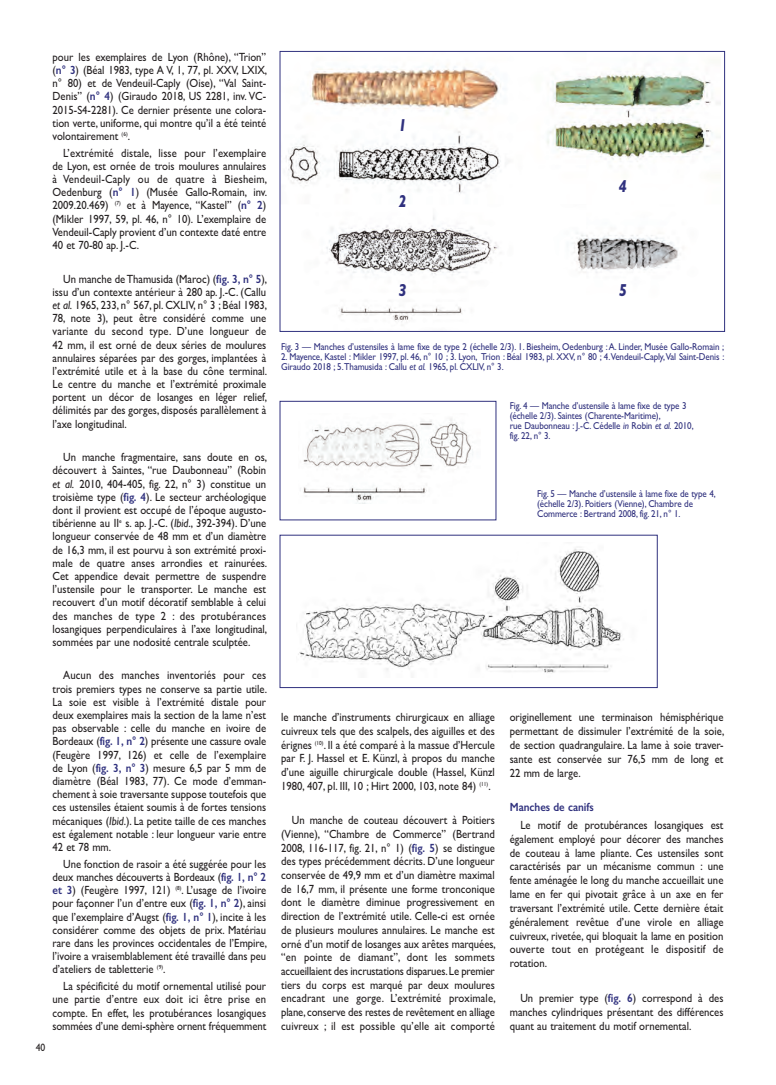
<style>
.page{position:relative;width:776px;height:1085px;background:#fff}
.page>*{position:absolute;margin:0;border:0;box-sizing:border-box;transform-origin:0 0}
.t1{font:italic 700 17.5px "Gill Sans";color:#30317e;scale:.8 1}
.t2{font:11.88px/13.1px "Gill Sans";color:#231f20;text-align:justify;scale:.9 1}
.t3{font:600 11.88px "Gill Sans";color:#30317e;scale:.9 1}
.t4{font:10.75px "Gill Sans";color:#231f20;scale:.9 1}
.t5{font:10px/10px "Gill Sans";letter-spacing:-.01em;color:#30317e;scale:.9 1}
.s1{font-weight:600;color:#30317e}
.s2{font-style:italic}
</style>
<div class="page">
<img style="left:286px;top:66px;width:435px;height:256px">
<div style="left:280px;top:51px;width:444px;height:280px;border:1px solid #30317e"></div>
<img style="left:303px;top:418px;width:170px;height:85px">
<div style="left:280px;top:401px;width:216px;height:119px;border:1px solid #30317e"></div>
<img style="left:298px;top:548px;width:326px;height:125px">
<p class="t2" style="left:53px;top:50px;width:240px">pour les exemplaires de Lyon (Rhône), “Trion” (<span class="s1">n° 3</span>) (Béal 1983, type A V, 1, 77, pl. XXV, LXIX, n° 80) et de Vendeuil-Caply (Oise), “Val Saint-Denis” (<span class="s1">n° 4</span>) (Giraudo 2018, US 2281, inv. VC-2015-S4-2281). Ce dernier présente une colora&shy;tion verte, uniforme, qui montre qu’il a été teinté volontairement <sup>(6)</sup>.</p>
<p class="t2" style="left:53px;top:146px;width:240px;text-indent:11px">L’extrémité distale, lisse pour l’exemplaire de Lyon, est ornée de trois moulures annulaires à Vendeuil-Caply ou de quatre à Biesheim, Oedenburg (<span class="s1">n° 1</span>) (Musée Gallo-Romain, inv.<br>2009.20.469) <sup>(7)</sup> et à Mayence, “Kastel” (<span class="s1">n° 2</span>) (Mikler 1997, 59, pl. 46, n° 10). L’exemplaire de Vendeuil-Caply provient d’un contexte daté entre 40 et 70-80 ap. J.-C.</p>
<p class="t2" style="left:53px;top:272px;width:240px;text-indent:11px">Un manche de Thamusida (Maroc) (<span class="s1">fig. 3, n° 5</span>), issu d’un contexte antérieur à 280 ap. J.-C. (Callu <span class="s2">et al.</span> 1965, 233, n° 567, pl. CXLIV, n° 3 ; Béal 1983, 78, note 3), peut être considéré comme une variante du second type. D’une longueur de 42 mm, il est orné de deux séries de moulures annulaires séparées par des gorges, implantées à l’extrémité utile et à la base du cône terminal.<br>Le centre du manche et l’extrémité proximale portent un décor de losanges en léger relief, délimités par des gorges, disposés parallèlement à l’axe longitudinal.</p>
<p class="t2" style="left:53px;top:450px;width:240px;text-indent:11px">Un manche fragmentaire, sans doute en os, découvert à Saintes, “rue Daubonneau” (Robin <span class="s2">et al.</span> 2010, 404-405, fig. 22, n° 3) constitue un troisième type (<span class="s1">fig. 4</span>). Le secteur archéologique dont il provient est occupé de l’époque augusto&shy;tibérienne au II<sup>e</sup> s. ap. J.-C. (<span class="s2">Ibid</span>., 392-394). D’une longueur conservée de 48 mm et d’un diamètre de 16,3 mm, il est pourvu à son extrémité proxi&shy;male de quatre anses arrondies et rainurées.<br>Cet appendice devait permettre de suspendre l’ustensile pour le transporter. Le manche est recouvert d’un motif décoratif semblable à celui des manches de type 2 : des protubérances losangiques perpendiculaires à l’axe longitudinal, sommées par une nodosité centrale sculptée.</p>
<p class="t2" style="left:53px;top:668px;width:240px;text-indent:11px">Aucun des manches inventoriés pour ces trois premiers types ne conserve sa partie utile.<br>La soie est visible à l’extrémité distale pour deux exemplaires mais la section de la lame n’est pas observable : celle du manche en ivoire de Bordeaux (<span class="s1">fig. 1, n° 2</span>) présente une cassure ovale (Feugère 1997, 126) et celle de l’exemplaire de Lyon (<span class="s1">fig. 3, n° 3</span>) mesure 6,5 par 5 mm de diamètre (Béal 1983, 77). Ce mode d’emman&shy;chement à soie traversante suppose toutefois que ces ustensiles étaient soumis à de fortes tensions mécaniques (<span class="s2">Ibid</span>.). La petite taille de ces manches est également notable : leur longueur varie entre 42 et 78 mm.</p>
<p class="t2" style="left:53px;top:856px;width:240px;text-indent:11px">Une fonction de rasoir a été suggérée pour les deux manches découverts à Bordeaux (<span class="s1">fig. 1, n° 2 et 3</span>) (Feugère 1997, 121) <sup>(8)</sup>. L’usage de l’ivoire pour façonner l’un d’entre eux (<span class="s1">fig. 1, n° 2</span>), ainsi que l’exemplaire d’Augst (<span class="s1">fig. 1, n° 1</span>), incite à les considérer comme des objets de prix. Matériau rare dans les provinces occidentales de l’Empire, l’ivoire a vraisemblablement été travaillé dans peu d’ateliers de tabletterie <sup>(9)</sup>.</p>
<p class="t2" style="left:53px;top:979px;width:239px;text-indent:11px">La spécificité du motif ornemental utilisé pour une partie d’entre eux doit ici être prise en compte. En effet, les protubérances losangiques sommées d’une demi-sphère ornent fréquemment</p>
<p class="t4" style="left:36px;top:1041px;width:12px">40</p>
<h1 class="t1" style="left:398px;top:114px;width:12px">1</h1>
<h1 class="t1" style="left:398px;top:191px;width:12px">2</h1>
<h1 class="t1" style="left:398px;top:279px;width:12px">3</h1>
<h1 class="t1" style="left:619px;top:176px;width:12px">4</h1>
<h1 class="t1" style="left:619px;top:279px;width:12px">5</h1>
<p class="t5" style="left:281px;top:342px;width:494px">Fig. 3 — Manches d’ustensiles à lame fixe de type 2 (échelle 2/3). 1. Biesheim, Oedenburg : A. Linder, Musée Gallo-Romain ;</p>
<p class="t5" style="left:281px;top:352px;width:494px">2. Mayence, Kastel : Mikler 1997, pl. 46, n° 10 ; 3. Lyon, Trion : Béal 1983, pl. XXV, n° 80 ; 4. Vendeuil-Caply, Val Saint-Denis :<br>Giraudo 2018 ; 5. Thamusida : Callu <span class="s2">et al.</span> 1965, pl. CXLIV, n° 3.</p>
<p class="t5" style="left:510px;top:401px;width:206px">Fig. 4 — Manche d’ustensile à lame fixe de type 3 (échelle 2/3). Saintes (Charente-Maritime),<br>rue Daubonneau : J.-C. Cédelle <span class="s2">in</span> Robin <span class="s2">et al.</span> 2010, fig. 22, n° 3.</p>
<p class="t5" style="left:537px;top:488px;width:200px">Fig. 5 — Manche d’ustensile à lame fixe de type 4, (échelle 2/3). Poitiers (Vienne), Chambre de<br>Commerce : Bertrand 2008, fig. 21, n° 1.</p>
<p class="t2" style="left:281px;top:710px;width:239px;line-height:13.6px">le manche d’instruments chirurgicaux en alliage cuivreux tels que des scalpels, des aiguilles et des érignes <sup>(10)</sup>. Il a été comparé à la massue d’Hercule par F. J. Hassel et E. Künzl, à propos du manche d’une aiguille chirurgicale double (Hassel, Künzl 1980, 407, pl. III, 10 ; Hirt 2000, 103, note 84) <sup>(11)</sup>.</p>
<p class="t2" style="left:281px;top:813px;width:240px;line-height:13.6px;text-indent:11px">Un manche de couteau découvert à Poitiers (Vienne), “Chambre de Commerce” (Bertrand 2008, 116-117, fig. 21, n° 1) (<span class="s1">fig. 5</span>) se distingue des types précédemment décrits. D’une longueur conservée de 49,9 mm et d’un diamètre maximal de 16,7 mm, il présente une forme tronconique dont le diamètre diminue progressivement en direction de l’extrémité utile. Celle-ci est ornée de plusieurs moulures annulaires. Le manche est orné d’un motif de losanges aux arêtes marquées, “en pointe de diamant”, dont les sommets accueillaient des incrustations disparues. Le premier tiers du corps est marqué par deux moulures encadrant une gorge. L’extrémité proximale, plane, conserve des restes de revêtement en alliage cuivreux ; il est possible qu’elle ait comporté</p>
<p class="t2" style="left:510px;top:710px;width:240px;line-height:13.9px">originellement une terminaison hémisphérique permettant de dissimuler l’extrémité de la soie, de section quadrangulaire. La lame à soie traver&shy;sante est conservée sur 76,5 mm de long et 22 mm de large.</p>
<p class="t3" style="left:510px;top:800px;width:95px">Manches de canifs</p>
<p class="t2" style="left:510px;top:817px;width:239px;line-height:13.9px;text-indent:11px">Le motif de protubérances losangiques est également employé pour décorer des manches de couteau à lame pliante. Ces ustensiles sont caractérisés par un mécanisme commun : une fente aménagée le long du manche accueillait une lame en fer qui pivotait grâce à un axe en fer traversant l’extrémité utile. Cette dernière était généralement revêtue d’une virole en alliage cuivreux, rivetée, qui bloquait la lame en position ouverte tout en protégeant le dispositif de rotation.</p>
<p class="t2" style="left:510px;top:990px;width:239px;line-height:13.9px;text-indent:11px">Un premier type (<span class="s1">fig. 6</span>) correspond à des manches cylindriques présentant des différences quant au traitement du motif ornemental.</p>
</div>
